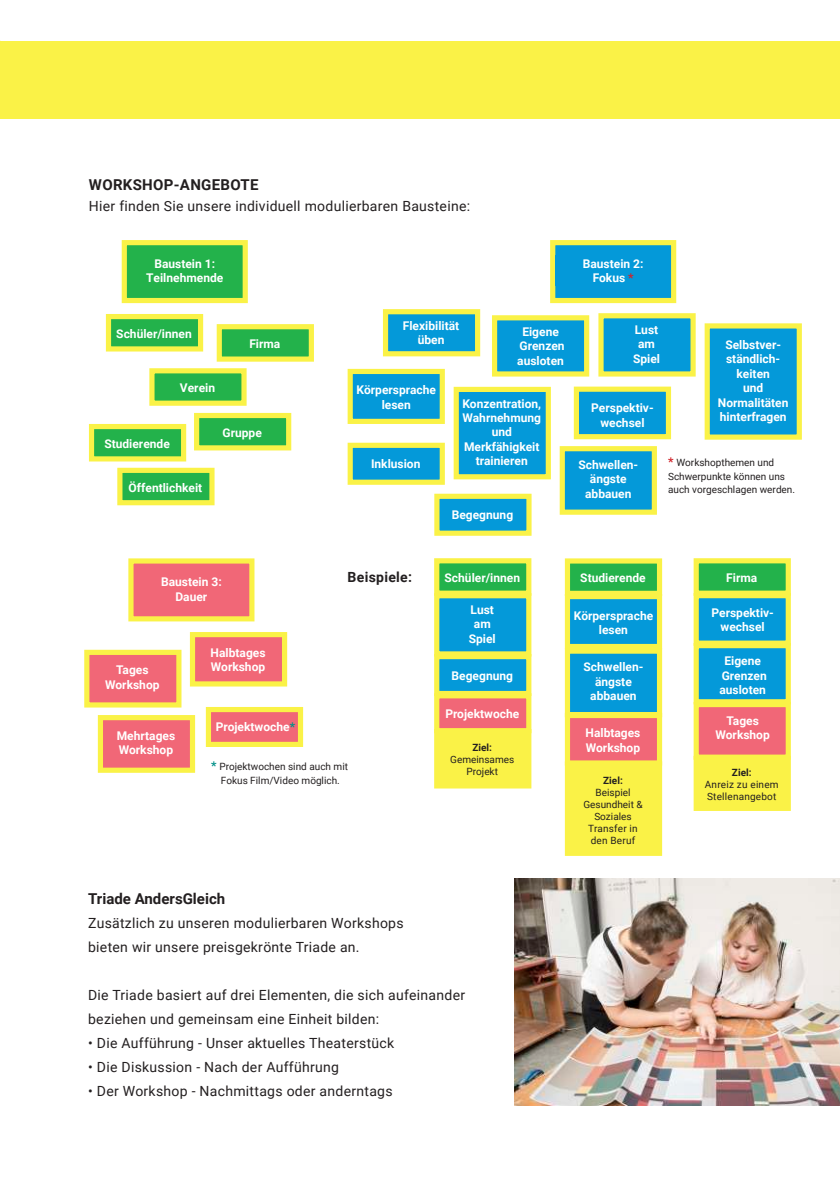
<style>
.page{position:relative;width:840px;height:1191px;background:#fff}
.page>*{position:absolute;margin:0;border:0;box-sizing:border-box;transform-origin:0 0}
.t1{font:700 15px "Roboto";color:#231f20}
.t2{font:700 15px "Roboto";letter-spacing:.02em;color:#231f20}
.t3{font:14px/24px "Roboto";letter-spacing:.02em;color:#231f20}
.t4{font:700 14px "Roboto";letter-spacing:.02em;color:#231f20}
.t5{font:700 12px/14.4px "Roboto";color:#fff;text-align:center}
.t6{font:10px/12px "Roboto";color:#231f20;text-align:center}
.t7{font:10px/12px "Roboto";letter-spacing:.02em;color:#231f20}
.t8{font:700 10px "Roboto";color:#231f20}
.s1{color:#d1232a}
.s2{font-weight:700;font-size:12px;color:#d1232a}
.s3{color:#009088}
.s4{font-weight:700;font-size:12px;color:#009088}
</style>
<div class="page">
<div style="left:106px;top:314px;width:97px;height:37px;background:#23b24b;border:5px solid #faf247"></div>
<div style="left:434px;top:558px;width:97px;height:38px;background:#23b24b;border:5px solid #faf247"></div>
<div style="left:216px;top:324px;width:98px;height:38px;background:#23b24b;border:5px solid #faf247"></div>
<div style="left:693px;top:558px;width:97px;height:38px;background:#23b24b;border:5px solid #faf247"></div>
<div style="left:194px;top:413px;width:97px;height:37px;background:#23b24b;border:5px solid #faf247"></div>
<div style="left:149px;top:368px;width:97px;height:38px;background:#23b24b;border:5px solid #faf247"></div>
<div style="left:117px;top:468px;width:97px;height:37px;background:#23b24b;border:5px solid #faf247"></div>
<div style="left:89px;top:424px;width:97px;height:37px;background:#23b24b;border:5px solid #faf247"></div>
<div style="left:564px;top:558px;width:97px;height:38px;background:#23b24b;border:5px solid #faf247"></div>
<div style="left:347px;top:369px;width:97px;height:55px;background:#0499d9;border:5px solid #faf247"></div>
<div style="left:564px;top:594px;width:97px;height:55px;background:#0499d9;border:5px solid #faf247"></div>
<div style="left:550px;top:240px;width:125px;height:63px;background:#0499d9;border:5px solid #faf247"></div>
<div style="left:122px;top:240px;width:126px;height:63px;background:#23b24b;border:5px solid #faf247"></div>
<div style="left:128px;top:558px;width:126px;height:63px;background:#f16777;border:5px solid #faf247"></div>
<div style="left:704px;top:323px;width:97px;height:117px;background:#0499d9;border:5px solid #faf247"></div>
<div style="left:573px;top:386px;width:97px;height:53px;background:#0499d9;border:5px solid #faf247"></div>
<div style="left:693px;top:593px;width:97px;height:53px;background:#0499d9;border:5px solid #faf247"></div>
<div style="left:559px;top:446px;width:97px;height:69px;background:#0499d9;border:5px solid #faf247"></div>
<div style="left:564px;top:648px;width:97px;height:69px;background:#0499d9;border:5px solid #faf247"></div>
<div style="left:434px;top:654px;width:97px;height:42px;background:#0499d9;border:5px solid #faf247"></div>
<div style="left:434px;top:494px;width:97px;height:42px;background:#0499d9;border:5px solid #faf247"></div>
<div style="left:347px;top:443px;width:97px;height:42px;background:#0499d9;border:5px solid #faf247"></div>
<div style="left:598px;top:313px;width:97px;height:63px;background:#0499d9;border:5px solid #faf247"></div>
<div style="left:383px;top:309px;width:97px;height:47px;background:#0499d9;border:5px solid #faf247"></div>
<div style="left:453px;top:387px;width:97px;height:92px;background:#0499d9;border:5px solid #faf247"></div>
<div style="left:434px;top:593px;width:97px;height:63px;background:#0499d9;border:5px solid #faf247"></div>
<div style="left:491px;top:315px;width:98px;height:61px;background:#0499d9;border:5px solid #faf247"></div>
<div style="left:693px;top:643px;width:97px;height:61px;background:#0499d9;border:5px solid #faf247"></div>
<div style="left:190px;top:632px;width:97px;height:54px;background:#f16777;border:5px solid #faf247"></div>
<div style="left:564px;top:713px;width:97px;height:52px;background:#f16777;border:5px solid #faf247"></div>
<div style="left:84px;top:650px;width:97px;height:57px;background:#f16777;border:5px solid #faf247"></div>
<div style="left:693px;top:702px;width:97px;height:57px;background:#f16777;border:5px solid #faf247"></div>
<div style="left:98px;top:715px;width:97px;height:58px;background:#f16777;border:5px solid #faf247"></div>
<div style="left:206px;top:707px;width:97px;height:40px;background:#f16777;border:5px solid #faf247"></div>
<div style="left:434px;top:693px;width:97px;height:40px;background:#f16777;border:5px solid #faf247"></div>
<div style="left:434px;top:729px;width:97px;height:59px;background:#faf247"></div>
<div style="left:564px;top:761px;width:97px;height:95px;background:#faf247"></div>
<div style="left:693px;top:756px;width:97px;height:55px;background:#faf247"></div>
<div style="left:0;top:41px;width:839px;height:77px;background:#faf247"></div>
<div style="left:555px;top:255px;width:115px;height:31px;background:#0499d9"></div>
<img style="left:514px;top:878px;width:325px;height:227px">
<p class="t2" style="left:89px;top:174px;width:171px">WORKSHOP-ANGEBOTE</p>
<p class="t3" style="left:89px;top:194px;width:382px">Hier finden Sie unsere individuell modulierbaren Bausteine:</p>
<p class="t5" style="left:146px;top:256px;width:79px">Baustein 1:<br>Teilnehmende</p>
<p class="t5" style="left:116px;top:326px;width:77px">Schüler/innen</p>
<p class="t5" style="left:180px;top:380px;width:37px">Verein</p>
<p class="t5" style="left:249px;top:336px;width:32px">Firma</p>
<p class="t5" style="left:104px;top:436px;width:67px">Studierende</p>
<p class="t5" style="left:128px;top:479px;width:75px">Öffentlichkeit</p>
<p class="t5" style="left:222px;top:425px;width:41px">Gruppe</p>
<p class="t5" style="left:582px;top:256px;width:62px">Baustein 2:<br>Fokus <span class="s1">*</span></p>
<p class="t5" style="left:402px;top:318px;width:58px">Flexibilität üben</p>
<p class="t5" style="left:517px;top:324px;width:49px">Eigene<br>Grenzen ausloten</p>
<p class="t5" style="left:356px;top:382px;width:81px">Körpersprache lesen</p>
<p class="t5" style="left:371px;top:456px;width:51px">Inklusion</p>
<p class="t5" style="left:462px;top:395px;width:80px">Konzentration,<br>Wahrnehmung und<br>Merkfähigkeit trainieren</p>
<p class="t5" style="left:451px;top:507px;width:63px">Begegnung</p>
<p class="t5" style="left:632px;top:322px;width:28px">Lust am<br>Spiel</p>
<p class="t5" style="left:591px;top:400px;width:64px">Perspektiv&shy;wechsel</p>
<p class="t5" style="left:717px;top:337px;width:72px">Selbstver&shy;ständlich&shy;keiten<br>und<br>Normalitäten hinterfragen</p>
<p class="t5" style="left:578px;top:457px;width:61px">Schwellen&shy;ängste abbauen</p>
<p class="t6" style="left:667px;top:455px;width:128px;line-height:13.8px;text-align:left"><span class="s2">*</span> Workshopthemen und<br>Schwerpunkte können uns auch vorgeschlagen werden.</p>
<p class="t5" style="left:161px;top:574px;width:62px">Baustein 3:<br>Dauer</p>
<p class="t5" style="left:105px;top:662px;width:56px">Tages<br>Workshop</p>
<p class="t5" style="left:210px;top:644px;width:56px;text-align:left">Halbtages<br>Workshop</p>
<p class="t4" style="left:347px;top:567px;width:66px">Beispiele:</p>
<p class="t5" style="left:444px;top:570px;width:77px">Schüler/innen</p>
<p class="t5" style="left:468px;top:602px;width:28px">Lust am<br>Spiel</p>
<p class="t5" style="left:451px;top:667px;width:63px">Begegnung</p>
<p class="t5" style="left:580px;top:570px;width:67px">Studierende</p>
<p class="t5" style="left:573px;top:607px;width:81px">Körpersprache lesen</p>
<p class="t5" style="left:583px;top:659px;width:61px">Schwellen&shy;ängste abbauen</p>
<p class="t5" style="left:725px;top:570px;width:32px">Firma</p>
<p class="t5" style="left:711px;top:604px;width:64px">Perspektiv&shy;wechsel</p>
<p class="t5" style="left:719px;top:653px;width:49px">Eigene<br>Grenzen ausloten</p>
<p class="t5" style="left:445px;top:706px;width:75px">Projektwoche</p>
<p class="t8" style="left:472px;top:741px;width:21px">Ziel:</p>
<p class="t6" style="left:450px;top:753px;width:65px">Gemeinsames<br>Projekt</p>
<p class="t5" style="left:726px;top:712px;width:34px">Tages</p>
<p class="t5" style="left:216px;top:719px;width:81px">Projektwoche<span class="s3">*</span></p>
<p class="t5" style="left:585px;top:725px;width:56px;text-align:left">Halbtages<br>Workshop</p>
<p class="t5" style="left:117px;top:727px;width:60px">Mehrtages</p>
<p class="t5" style="left:715px;top:727px;width:56px">Workshop</p>
<p class="t5" style="left:119px;top:742px;width:56px">Workshop</p>
<p class="t6" style="left:211px;top:759px;width:138px;line-height:13.8px"><span class="s4">*</span> Projektwochen sind auch mit<br>Fokus Film/Video möglich.</p>
<p class="t8" style="left:731px;top:765px;width:21px">Ziel:</p>
<p class="t7" style="left:704px;top:777px;width:75px">Anreiz zu einem<br>Stellenangebot</p>
<p class="t8" style="left:603px;top:773px;width:21px">Ziel:</p>
<p class="t6" style="left:583px;top:786px;width:61px">Beispiel<br>Gesundheit &amp;<br>Soziales<br>Transfer in den Beruf</p>
<p class="t1" style="left:88px;top:888px;width:138px">Triade AndersGleich</p>
<p class="t3" style="left:88px;top:910px;width:317px">Zusätzlich zu unseren modulierbaren Workshops bieten wir unsere preisgekrönte Triade an.</p>
<p class="t3" style="left:88px;top:982px;width:378px">Die Triade basiert auf drei Elementen, die sich aufeinander beziehen und gemeinsam eine Einheit bilden:</p>
<p class="t3" style="left:88px;top:1030px;width:307px">• Die Aufführung - Unser aktuelles Theaterstück</p>
<p class="t3" style="left:88px;top:1054px;width:252px">• Die Diskussion - Nach der Aufführung</p>
<p class="t3" style="left:88px;top:1078px;width:306px">• Der Workshop - Nachmittags oder anderntags</p>
</div>
